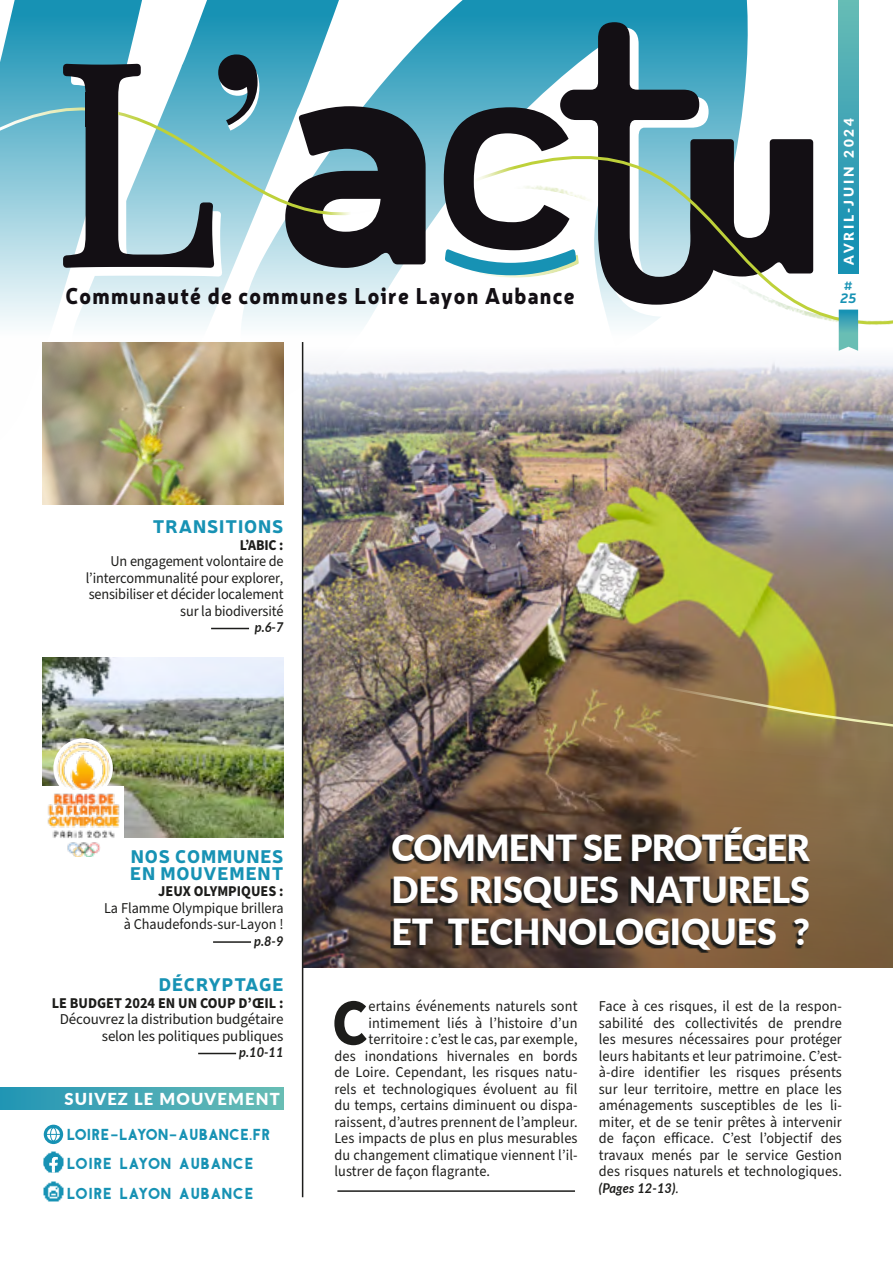
<style>
.page{position:relative;width:893px;height:1263px;background:#fff}
.page>*{position:absolute;margin:0;border:0;box-sizing:border-box;transform-origin:0 0}
.t1{font:700 65.7px "Source Sans Pro";color:#1d1d1b;scale:.95 1}
.t2{font:900 36px/42px "Lato";color:#fff;text-align:justify}
.t3{font:900 22.5px "Neris";letter-spacing:.06em;color:#130f14;scale:.93 1}
.t4{font:900 18px/16.5px "Neris";letter-spacing:.05em;color:#1792b4}
.t5{font:900 16.5px "Lato";letter-spacing:.07em;color:#fff}
.t6{font:15px/16.5px "Source Sans Pro";letter-spacing:.01em;color:#1d1d1b;text-align:right;scale:.95 1}
.t7{font:15px/16.5px "Source Sans Pro";letter-spacing:-.01em;color:#1d1d1b;text-align:right;scale:.95 1}
.t8{font:15px/16.5px "Source Sans Pro";letter-spacing:-.01em;color:#1d1d1b;text-align:right}
.t9{font:700 15px "Source Sans Pro";color:#1d1d1b;scale:.95 1}
.t10{font:700 15px "Source Sans Pro";color:#1d1d1b;scale:.93 1}
.t11{font:14.25px "Antraste";color:#1792b4}
.t12{font:14.25px "Antraste";letter-spacing:-.03em;color:#1792b4}
.t13{font:italic 700 13.5px "Lato";letter-spacing:.005em;color:#1d1d1b;scale:.95 1}
.t14{font:900 13.5px "Lato";letter-spacing:.21em;color:#fff}
.t15{font:italic 700 13.5px "Neris";color:#1792b4}
.t16{font:italic 600 12px "Neris";color:#1792b4}
.s1{font-family:"Source Sans Pro";font-weight:400;font-size:15px}
</style>
<div class="page">
<img style="left:43px;top:657px;width:240px;height:180px">
<svg style="left:0;top:0;width:62px;height:481px"></svg>
<svg style="left:62px;top:0;width:240px;height:435px"></svg>
<svg style="left:233px;top:0;width:515px;height:416px"></svg>
<img style="left:48px;top:1152px;width:11px;height:21px">
<svg style="left:44px;top:1153px;width:19px;height:19px"></svg>
<svg style="left:560px;top:22px;width:160px;height:32px;background:#2d859e"></svg>
<div style="left:839px;top:0;width:19px;height:273px;background:#5fb7b5"></div>
<hr style="left:211px;top:628px;width:38px;height:1px;background:#1d1d1b">
<img style="left:232px;top:351px;width:52px;height:153px">
<img style="left:43px;top:342px;width:189px;height:162px">
<img style="left:44px;top:1181px;width:19px;height:21px">
<div style="left:44px;top:1125px;width:19px;height:19px;background:#1792b4;border-radius:50%"></div>
<svg style="left:47px;top:1128px;width:13px;height:13px"></svg>
<div style="left:0;top:1087px;width:284px;height:22px;background:linear-gradient(to right,#2395b5,#6abdb6)"></div>
<hr style="left:213px;top:941px;width:38px;height:2px;background:#1d1d1b">
<hr style="left:198px;top:1053px;width:38px;height:1px;background:#1d1d1b">
<img style="left:303px;top:351px;width:590px;height:153px">
<img style="left:303px;top:504px;width:590px;height:464px">
<svg style="left:390px;top:830px;width:420px;height:123px;background:#513e2f"></svg>
<hr style="left:337px;top:1190px;width:238px;height:2px;background:#1d1d1b">
<img style="left:42px;top:731px;width:84px;height:125px">
<svg style="left:0;top:97px;width:60px;height:120px;background:#80c3d4"></svg>
<svg style="left:60px;top:54px;width:833px;height:297px"></svg>
<div style="left:85px;top:93px;width:33px;height:34px;background:#130f14"></div>
<hr style="left:302px;top:342px;width:1px;height:855px;background:#1d1d1b">
<p class="t14" style="left:839px;top:265px;width:148px;rotate:-90deg">AVRIL-JUIN 2024</p>
<p class="t16" style="left:844px;top:277px;width:10px">#</p>
<h3 class="t3" style="left:65px;top:279px;width:549px">Communauté de communes Loire Layon Aubance</h3>
<p class="t15" style="left:840px;top:289px;width:18px">25</p>
<p class="t4" style="left:153px;top:518px;width:132px">TRANSITIONS</p>
<p class="t10" style="left:240px;top:535px;width:49px">L’ABIC :</p>
<p class="t7" style="left:86px;top:554px;width:210px">Un engagement volontaire de l’intercommunalité pour explorer, sensibiliser et décider localement sur la biodiversité</p>
<p class="t13" style="left:255px;top:618px;width:32px">p.6-7</p>
<p class="t4" style="left:130px;top:848px;width:155px">NOS COMMUNES<br>EN MOUVEMENT</p>
<p class="t9" style="left:158px;top:881px;width:133px">JEUX OLYMPIQUES :</p>
<p class="t6" style="left:104px;top:900px;width:190px">La Flamme Olympique brillera à Chaudefonds-sur-Layon !</p>
<p class="t13" style="left:254px;top:931px;width:32px">p.8-9</p>
<p class="t4" style="left:159px;top:975px;width:126px">DÉCRYPTAGE</p>
<p class="t9" style="left:52px;top:993px;width:245px">LE BUDGET 2024 EN UN COUP D’ŒIL :</p>
<p class="t8" style="left:60px;top:1012px;width:225px">Découvrez la distribution budgétaire selon les politiques publiques</p>
<p class="t13" style="left:239px;top:1042px;width:48px">p.10-11</p>
<p class="t5" style="left:64px;top:1087px;width:217px">SUIVEZ LE MOUVEMENT</p>
<p class="t12" style="left:66px;top:1125px;width:206px">LOIRE-LAYON-AUBANCE.FR</p>
<p class="t11" style="left:67px;top:1155px;width:189px">LOIRE LAYON AUBANCE</p>
<p class="t11" style="left:67px;top:1184px;width:189px">LOIRE LAYON AUBANCE</p>
<h2 class="t2" style="left:392px;top:825px;width:420px">COMMENT SE PROTÉGER DES RISQUES NATURELS ET TECHNOLOGIQUES ?</h2>
<h1 class="t1" style="left:332px;top:978px;width:40px">C</h1>
<p class="t6" style="left:369px;top:999px;width:221px">ertains événements naturels sont</p>
<p class="t6" style="left:369px;top:1015px;width:221px">intimement liés à l’histoire d’un</p>
<p class="t6" style="left:369px;top:1032px;width:221px">territoire : c’est le cas, par exemple,</p>
<p class="t6" style="left:334px;top:1048px;width:257px">des inondations hivernales en bords</p>
<p class="t6" style="left:334px;top:1065px;width:257px">de Loire. Cependant, les risques natu-</p>
<p class="t6" style="left:334px;top:1081px;width:257px">rels et technologiques évoluent au fil</p>
<p class="t6" style="left:334px;top:1098px;width:257px">du temps, certains diminuent ou dispa-</p>
<p class="t6" style="left:334px;top:1114px;width:257px">raissent, d’autres prennent de l’ampleur.</p>
<p class="t6" style="left:334px;top:1131px;width:257px">Les impacts de plus en plus mesurables</p>
<p class="t6" style="left:334px;top:1147px;width:257px">du changement climatique viennent l’il-</p>
<p class="t6" style="left:334px;top:1164px;width:165px">lustrer de façon flagrante.</p>
<p class="t6" style="left:599px;top:999px;width:257px;text-align:justify">Face à ces risques, il est de la respon&shy;sabilité des collectivités de prendre les mesures nécessaires pour protéger leurs habitants et leur patrimoine. C’est&shy;à-dire identifier les risques présents sur leur territoire, mettre en place les aménagements susceptibles de les li&shy;miter, et de se tenir prêtes à intervenir de façon efficace. C’est l’objectif des travaux menés par le service Gestion des risques naturels et technologiques.</p>
<p class="t13" style="left:599px;top:1178px;width:86px">(Pages 12-13)<span class="s1">.</span></p>
</div>
